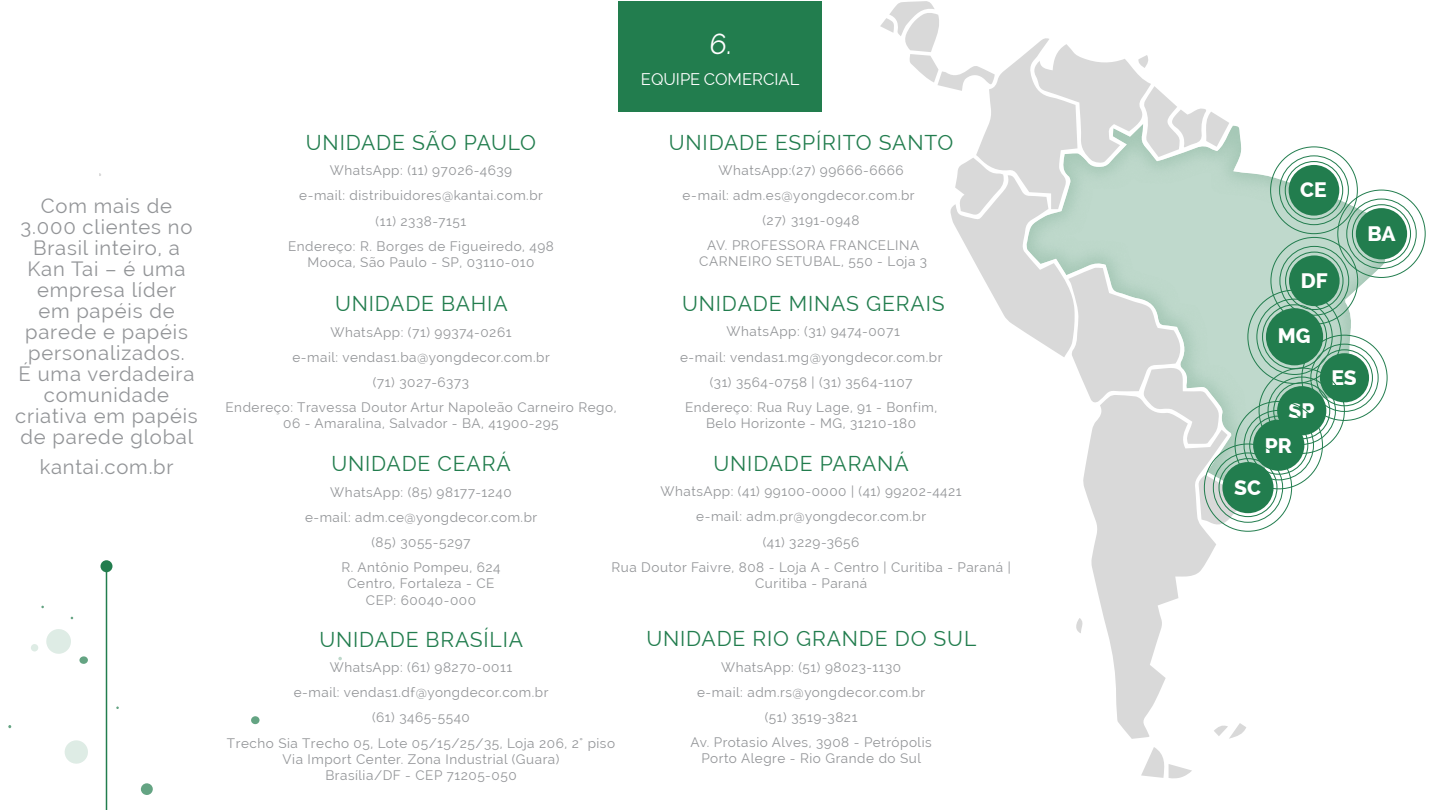
<style>
.page{position:relative;width:1440px;height:810px;background:#fff}
.page>*{position:absolute;margin:0;border:0;box-sizing:border-box;transform-origin:0 0}
.t1{font:28.5px "Raleway";color:#fff}
.t2{font:21px "Raleway";letter-spacing:.04em;color:#227d4e}
.t3{font:800 20.92px/34.1px "Raleway";color:#fff}
.t4{font:20.25px/21px "Raleway";letter-spacing:.04em;color:#939598;text-align:center}
.t5{font:16.5px "Raleway";color:#fff}
.t6{font:13.5px/25.2px "Raleway";letter-spacing:.04em;color:#939598;text-align:center}
</style>
<div class="page">
<svg style="left:64px;top:740px;width:24px;height:24px"></svg>
<svg style="left:141px;top:783px;width:12px;height:12px"></svg>
<svg style="left:338px;top:657px;width:4px;height:3px"></svg>
<svg style="left:251px;top:716px;width:9px;height:8px"></svg>
<svg style="left:46px;top:629px;width:25px;height:25px"></svg>
<div style="left:31px;top:644px;width:7px;height:8px;background:#deece5;border-radius:50%"></div>
<svg style="left:79px;top:656px;width:9px;height:8px"></svg>
<hr style="left:106px;top:566px;width:1px;height:244px;background:#227d4e">
<div style="left:100px;top:560px;width:12px;height:12px;background:#227d4e;border-radius:50%"></div>
<svg style="left:1076px;top:618px;width:7px;height:15px"></svg>
<svg style="left:1141px;top:747px;width:51px;height:32px"></svg>
<div style="left:1019px;top:119px;width:374px;height:378px;background:#227d4e;opacity:.16"></div>
<svg style="left:1229px;top:723px;width:17px;height:16px"></svg>
<svg style="left:1228px;top:502px;width:20px;height:25px"></svg>
<svg style="left:1083px;top:444px;width:145px;height:295px;fill:#d9d9d9"></svg>
<svg style="left:880px;top:1px;width:349px;height:443px"></svg>
<div style="left:1290px;top:166px;width:48px;height:48px;background:#227d4e;border-radius:50%"></div>
<div style="left:1279px;top:156px;width:70px;height:69px;border:1px solid #227d4e;border-radius:50%"></div>
<div style="left:1285px;top:161px;width:58px;height:59px;border:1px solid #227d4e;border-radius:50%"></div>
<div style="left:1289px;top:165px;width:50px;height:51px;border:2px solid #227d4e;border-radius:50%"></div>
<div style="left:1357px;top:209px;width:49px;height:49px;background:#227d4e;border-radius:50%"></div>
<div style="left:1347px;top:199px;width:69px;height:70px;border:1px solid #227d4e;border-radius:50%"></div>
<div style="left:1352px;top:204px;width:59px;height:59px;border:1px solid #227d4e;border-radius:50%"></div>
<div style="left:1356px;top:208px;width:51px;height:51px;border:2px solid #227d4e;border-radius:50%"></div>
<div style="left:1290px;top:257px;width:48px;height:48px;background:#227d4e;border-radius:50%"></div>
<div style="left:1280px;top:246px;width:69px;height:69px;border:1px solid #227d4e;border-radius:50%"></div>
<div style="left:1285px;top:252px;width:59px;height:58px;border:1px solid #227d4e;border-radius:50%"></div>
<div style="left:1289px;top:255px;width:51px;height:51px;border:2px solid #227d4e;border-radius:50%"></div>
<div style="left:1267px;top:309px;width:55px;height:55px;background:#227d4e;border-radius:50%"></div>
<div style="left:1257px;top:299px;width:75px;height:76px;border:1px solid #227d4e;border-radius:50%"></div>
<div style="left:1262px;top:304px;width:65px;height:65px;border:1px solid #227d4e;border-radius:50%"></div>
<div style="left:1266px;top:308px;width:57px;height:57px;border:2px solid #227d4e;border-radius:50%"></div>
<div style="left:1321px;top:354px;width:47px;height:47px;background:#227d4e;border-radius:50%"></div>
<div style="left:1311px;top:344px;width:67px;height:68px;border:1px solid #227d4e;border-radius:50%"></div>
<div style="left:1316px;top:349px;width:57px;height:57px;border:1px solid #227d4e;border-radius:50%"></div>
<div style="left:1320px;top:353px;width:49px;height:49px;border:2px solid #227d4e;border-radius:50%"></div>
<div style="left:1278px;top:387px;width:47px;height:47px;background:#227d4e;border-radius:50%"></div>
<div style="left:1268px;top:377px;width:68px;height:68px;border:1px solid #227d4e;border-radius:50%"></div>
<div style="left:1273px;top:382px;width:57px;height:57px;border:1px solid #227d4e;border-radius:50%"></div>
<div style="left:1277px;top:386px;width:49px;height:49px;border:2px solid #227d4e;border-radius:50%"></div>
<div style="left:1254px;top:421px;width:49px;height:49px;background:#227d4e;border-radius:50%"></div>
<div style="left:1244px;top:410px;width:70px;height:70px;border:1px solid #227d4e;border-radius:50%"></div>
<div style="left:1249px;top:416px;width:59px;height:59px;border:1px solid #227d4e;border-radius:50%"></div>
<div style="left:1253px;top:420px;width:51px;height:51px;border:2px solid #227d4e;border-radius:50%"></div>
<div style="left:1224px;top:463px;width:48px;height:49px;background:#227d4e;border-radius:50%"></div>
<div style="left:1213px;top:453px;width:70px;height:69px;border:1px solid #227d4e;border-radius:50%"></div>
<div style="left:1219px;top:458px;width:58px;height:59px;border:1px solid #227d4e;border-radius:50%"></div>
<div style="left:1222px;top:462px;width:52px;height:51px;border:2px solid #227d4e;border-radius:50%"></div>
<div style="left:618px;top:1px;width:204px;height:110px;background:#227d4e"></div>
<h3 class="t4" style="left:15px;top:195px;width:184px">Com mais de<br>3.000 clientes no<br>Brasil inteiro, a<br>Kan Tai – é uma empresa líder<br>em papéis de parede e papéis personalizados.<br>É uma verdadeira comunidade criativa em papéis de parede global</h3>
<h3 class="t4" style="left:40px;top:456px;width:135px">kantai.com.br</h3>
<h2 class="t2" style="left:306px;top:130px;width:232px">UNIDADE SÃO PAULO</h2>
<p class="t6" style="left:288px;top:158px;width:267px">WhatsApp: (11) 97026-4639<br>e-mail: distribuidores@kantai.com.br (11) 2338-7151<br>Endereço: R. Borges de Figueiredo, 498</p>
<p class="t6" style="left:307px;top:250px;width:229px">Mooca, São Paulo - SP, 03110-010</p>
<h2 class="t2" style="left:335px;top:292px;width:174px">UNIDADE BAHIA</h2>
<p class="t6" style="left:226px;top:319px;width:392px">WhatsApp: (71) 99374-0261<br>e-mail: vendas1.ba@yongdecor.com.br<br>(71) 3027-6373<br>Endereço: Travessa Doutor Artur Napoleão Carneiro Rego,</p>
<p class="t6" style="left:283px;top:411px;width:277px">06 - Amaralina, Salvador - BA, 41900-295</p>
<h1 class="t1" style="left:709px;top:28px;width:27px">6.</h1>
<p class="t5" style="left:641px;top:69px;width:160px">EQUIPE COMERCIAL</p>
<h2 class="t2" style="left:669px;top:130px;width:286px">UNIDADE ESPÍRITO SANTO</h2>
<p class="t6" style="left:718px;top:157px;width:187px">WhatsApp:(27) 99666-6666</p>
<p class="t6" style="left:683px;top:183px;width:234px">e-mail: adm.es@yongdecor.com.br</p>
<p class="t6" style="left:762px;top:208px;width:98px">(27) 3191-0948</p>
<p class="t6" style="left:699px;top:237px;width:229px;line-height:16.2px">AV. PROFESSORA FRANCELINA<br>CARNEIRO SETUBAL, 550 - Loja 3</p>
<h2 class="t2" style="left:682px;top:291px;width:264px">UNIDADE MINAS GERAIS</h2>
<p class="t6" style="left:680px;top:318px;width:264px">WhatsApp: (31) 9474-0071<br>e-mail: vendas1.mg@yongdecor.com.br (31) 3564-0758 | (31) 3564-1107<br>Endereço: Rua Ruy Lage, 91 - Bonfim,</p>
<p class="t6" style="left:706px;top:411px;width:212px">Belo Horizonte - MG, 31210-180</p>
<h2 class="t2" style="left:331px;top:452px;width:181px">UNIDADE CEARÁ</h2>
<p class="t6" style="left:305px;top:479px;width:234px">WhatsApp: (85) 98177-1240<br>e-mail: adm.ce@yongdecor.com.br (85) 3055-5297<br>R. Antônio Pompeu, 624</p>
<p class="t6" style="left:347px;top:576px;width:149px;line-height:16.2px">Centro, Fortaleza - CE<br>CEP: 60040-000</p>
<h2 class="t2" style="left:714px;top:451px;width:197px">UNIDADE PARANÁ</h2>
<p class="t6" style="left:611px;top:479px;width:401px">WhatsApp: (41) 99100-0000 | (41) 99202-4421<br>e-mail: adm.pr@yongdecor.com.br<br>(41) 3229-3656<br>Rua Doutor Faivre, 808 - Loja A - Centro | Curitiba - Paraná |</p>
<p class="t6" style="left:755px;top:571px;width:114px">Curitiba - Paraná</p>
<h2 class="t2" style="left:319px;top:627px;width:205px">UNIDADE BRASÍLIA</h2>
<p class="t6" style="left:227px;top:655px;width:390px">WhatsApp: (61) 98270-0011<br>e-mail: vendas1.df@yongdecor.com.br<br>(61) 3465-5540<br>Trecho Sia Trecho 05, Lote 05/15/25/35, Loja 206, 2° piso</p>
<p class="t6" style="left:283px;top:751px;width:278px;line-height:16.2px">Via Import Center. Zona Industrial (Guara)<br>Brasília/DF - CEP 71205-050</p>
<h2 class="t2" style="left:646px;top:627px;width:332px">UNIDADE RIO GRANDE DO SUL</h2>
<p class="t6" style="left:690px;top:654px;width:243px">WhatsApp: (51) 98023-1130<br>e-mail: adm.rs@yongdecor.com.br (51) 3519-3821<br>Av. Protasio Alves, 3908 - Petrópolis</p>
<p class="t6" style="left:701px;top:746px;width:221px">Porto Alegre - Rio Grande do Sul</p>
<h3 class="t3" style="left:1300px;top:173px;width:28px">CE</h3>
<h3 class="t3" style="left:1301px;top:263px;width:28px">DF</h3>
<h3 class="t3" style="left:1367px;top:217px;width:30px">BA</h3>
<h3 class="t3" style="left:1278px;top:319px;width:34px">MG</h3>
<h3 class="t3" style="left:1265px;top:394px;width:51px;text-indent:24px">SP<br>PR</h3>
<h3 class="t3" style="left:1234px;top:471px;width:28px">SC</h3>
<h3 class="t3" style="left:1331px;top:361px;width:27px">ES</h3>
</div>
